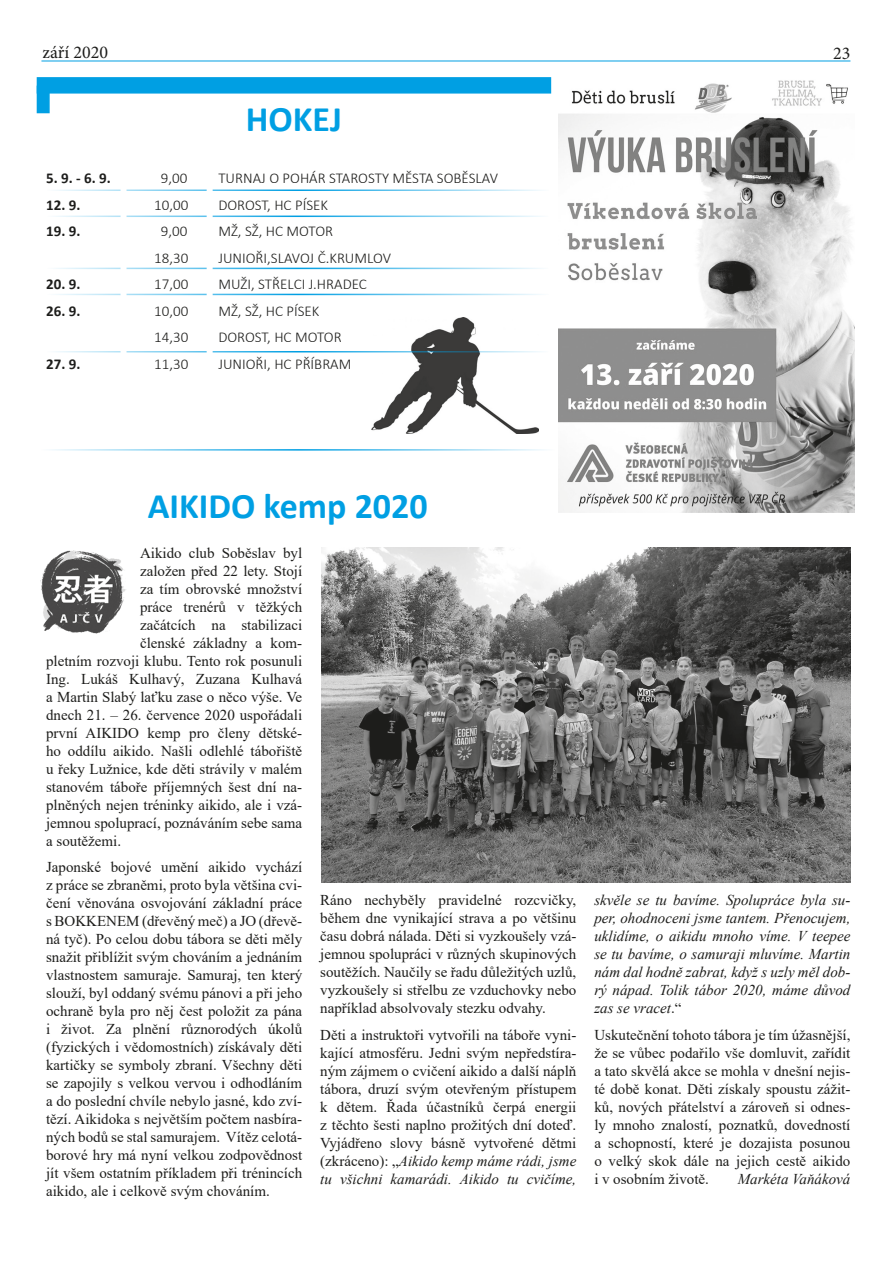
<style>
.page{position:relative;width:893px;height:1263px;background:#fff}
.page>*{position:absolute;margin:0;border:0;box-sizing:border-box;transform-origin:0 0}
.Nadpis_1_-_24pt__tuč{font:700 36px "Calibri";color:#009fe3}
.t1{font:18px "Minion Pro";color:#1d1d1b}
.Formátování_textu_10{font:15px/18px "Times New Roman";color:#1d1d1b;text-align:justify}
.Formátování_textu_10-2{font:italic 15px/18px "Times New Roman";color:#1d1d1b;text-align:justify}
.Nadpis_1_-_24pt__tuč-2{font:300 15px "Calibri";color:#1d1d1b}
.Nadpis_1_-_24pt__tuč-3{font:700 15px "Calibri";color:#1d1d1b}
.s1{font-style:italic}
.s2{font-style:normal}
</style>
<div class="page">
<hr style="left:40px;top:449px;width:515px;height:2px;background:#009fe3">
<hr style="left:41px;top:61px;width:809px;height:1px;background:#009fe3">
<div style="left:37px;top:86px;width:13px;height:27px;background:#009fe3;border:2px solid #009fe3"></div>
<div style="left:37px;top:77px;width:514px;height:17px;background:#009fe3;border:2px solid #009fe3"></div>
<img style="left:371px;top:318px;width:168px;height:115px">
<img style="left:558px;top:80px;width:296px;height:432px">
<img style="left:321px;top:547px;width:529px;height:335px">
<img style="left:40px;top:550px;width:86px;height:84px">
<hr style="left:46px;top:189px;width:503px;height:2px;background:#009fe3">
<hr style="left:46px;top:216px;width:503px;height:1px;background:#009fe3">
<hr style="left:46px;top:351px;width:503px;height:1px;background:#009fe3">
<hr style="left:46px;top:268px;width:503px;height:1px;background:#009fe3">
<hr style="left:46px;top:294px;width:503px;height:1px;background:#009fe3">
<div style="left:121px;top:168px;width:6px;height:208px;background:#fff"></div>
<div style="left:207px;top:164px;width:6px;height:215px;background:#fff"></div>
<p class="t1" style="left:43px;top:40px;width:67px">září 2020</p>
<p class="t1" style="left:833px;top:41px;width:19px">23</p>
<p class="Nadpis_1_-_24pt__tuč" style="left:246px;top:94px;width:98px">HOKEJ</p>
<p class="Nadpis_1_-_24pt__tuč-3" style="left:46px;top:168px;width:66px">5. 9. - 6. 9.</p>
<p class="Nadpis_1_-_24pt__tuč-2" style="left:161px;top:169px;width:28px">9,00</p>
<p class="Nadpis_1_-_24pt__tuč-2" style="left:218px;top:169px;width:281px">TURNAJ O POHÁR STAROSTY MĚSTA SOBĚSLAV</p>
<p class="Nadpis_1_-_24pt__tuč-3" style="left:46px;top:194px;width:36px">12. 9.</p>
<p class="Nadpis_1_-_24pt__tuč-2" style="left:154px;top:195px;width:36px">10,00</p>
<p class="Nadpis_1_-_24pt__tuč-2" style="left:218px;top:195px;width:111px">DOROST, HC PÍSEK</p>
<p class="Nadpis_1_-_24pt__tuč-3" style="left:46px;top:221px;width:36px">19. 9.</p>
<p class="Nadpis_1_-_24pt__tuč-2" style="left:161px;top:222px;width:28px">9,00</p>
<p class="Nadpis_1_-_24pt__tuč-2" style="left:218px;top:222px;width:116px">MŽ, SŽ, HC MOTOR</p>
<p class="Nadpis_1_-_24pt__tuč-2" style="left:154px;top:248px;width:36px">18,30</p>
<p class="Nadpis_1_-_24pt__tuč-2" style="left:218px;top:248px;width:174px">JUNIOŘI,SLAVOJ Č.KRUMLOV</p>
<p class="Nadpis_1_-_24pt__tuč-3" style="left:46px;top:274px;width:36px">20. 9.</p>
<p class="Nadpis_1_-_24pt__tuč-2" style="left:154px;top:275px;width:36px">17,00</p>
<p class="Nadpis_1_-_24pt__tuč-2" style="left:218px;top:275px;width:150px">MUŽI, STŘELCI J.HRADEC</p>
<p class="Nadpis_1_-_24pt__tuč-3" style="left:46px;top:300px;width:36px">26. 9.</p>
<p class="Nadpis_1_-_24pt__tuč-2" style="left:154px;top:301px;width:36px">10,00</p>
<p class="Nadpis_1_-_24pt__tuč-2" style="left:218px;top:301px;width:103px">MŽ, SŽ, HC PÍSEK</p>
<p class="Nadpis_1_-_24pt__tuč-2" style="left:154px;top:328px;width:36px">14,30</p>
<p class="Nadpis_1_-_24pt__tuč-2" style="left:218px;top:328px;width:125px">DOROST, HC MOTOR</p>
<p class="Nadpis_1_-_24pt__tuč-3" style="left:46px;top:353px;width:36px">27. 9.</p>
<p class="Nadpis_1_-_24pt__tuč-2" style="left:154px;top:354px;width:36px">11,30</p>
<p class="Nadpis_1_-_24pt__tuč-2" style="left:218px;top:354px;width:135px">JUNIOŘI, HC PŘÍBRAM</p>
<p class="Nadpis_1_-_24pt__tuč" style="left:148px;top:480px;width:282px">AIKIDO kemp 2020</p>
<p class="Formátování_textu_10" style="left:140px;top:543px;width:164px">Aikido club Soběslav byl</p>
<p class="Formátování_textu_10" style="left:140px;top:561px;width:164px">založen před 22 lety. Stojí</p>
<p class="Formátování_textu_10" style="left:140px;top:579px;width:164px">za tím obrovské množství</p>
<p class="Formátování_textu_10" style="left:140px;top:597px;width:164px">práce trenérů v těžkých</p>
<p class="Formátování_textu_10" style="left:140px;top:615px;width:164px">začátcích na stabilizaci</p>
<p class="Formátování_textu_10" style="left:140px;top:633px;width:164px">členské základny a kom-</p>
<p class="Formátování_textu_10" style="left:46px;top:651px;width:258px">pletním rozvoji klubu. Tento rok posunuli</p>
<p class="Formátování_textu_10" style="left:46px;top:669px;width:258px">Ing. Lukáš Kulhavý, Zuzana Kulhavá</p>
<p class="Formátování_textu_10" style="left:46px;top:687px;width:258px">a Martin Slabý laťku zase o něco výše. Ve</p>
<p class="Formátování_textu_10" style="left:46px;top:705px;width:258px">dnech 21. – 26. července 2020 uspořádali</p>
<p class="Formátování_textu_10" style="left:46px;top:723px;width:258px">první AIKIDO kemp pro členy dětské-</p>
<p class="Formátování_textu_10" style="left:46px;top:741px;width:258px">ho oddílu aikido. Našli odlehlé tábořiště</p>
<p class="Formátování_textu_10" style="left:46px;top:759px;width:258px">u řeky Lužnice, kde děti strávily v malém</p>
<p class="Formátování_textu_10" style="left:46px;top:777px;width:258px">stanovém táboře příjemných šest dní na-</p>
<p class="Formátování_textu_10" style="left:46px;top:795px;width:258px">plněných nejen tréninky aikido, ale i vzá-</p>
<p class="Formátování_textu_10" style="left:46px;top:813px;width:258px">jemnou spoluprací, poznáváním sebe sama</p>
<p class="Formátování_textu_10" style="left:46px;top:831px;width:76px">a soutěžemi.</p>
<p class="Formátování_textu_10" style="left:46px;top:858px;width:258px">Japonské bojové umění aikido vychází z práce se zbraněmi, proto byla většina cvi&shy;čení věnována osvojování základní práce s BOKKENEM (dřevěný meč) a JO (dřevě&shy;ná tyč). Po celou dobu tábora se děti měly snažit přiblížit svým chováním a jednáním vlastnostem samuraje. Samuraj, ten který slouží, byl oddaný svému pánovi a při jeho ochraně byla pro něj čest položit za pána i život. Za plnění různorodých úkolů (fyzických i vědomostních) získávaly děti kartičky se symboly zbraní. Všechny děti se zapojily s velkou vervou i odhodláním a do poslední chvíle nebylo jasné, kdo zví&shy;tězí. Aikidoka s největším počtem nasbíra&shy;ných bodů se stal samurajem. Vítěz celotá&shy;borové hry má nyní velkou zodpovědnost jít všem ostatním příkladem při trénincích aikido, ale i celkově svým chováním.</p>
<p class="Formátování_textu_10" style="left:320px;top:891px;width:258px">Ráno nechyběly pravidelné rozcvičky, během dne vynikající strava a po většinu času dobrá nálada. Děti si vyzkoušely vzá&shy;jemnou spolupráci v různých skupinových soutěžích. Naučily se řadu důležitých uzlů, vyzkoušely si střelbu ze vzduchovky nebo například absolvovaly stezku odvahy.</p>
<p class="Formátování_textu_10" style="left:320px;top:1025px;width:258px">Děti a instruktoři vytvořili na táboře vyni&shy;kající atmosféru. Jedni svým nepředstíra&shy;ným zájmem o cvičení aikido a další náplň tábora, druzí svým otevřeným přístupem k dětem. Řada účastníků čerpá energii z těchto šesti naplno prožitých dní doteď.<br>Vyjádřeno slovy básně vytvořené dětmi (zkráceno): „<span class="s1">Aikido kemp máme rádi, jsme tu všichni kamarádi. Aikido tu cvičíme,</span></p>
<p class="Formátování_textu_10-2" style="left:594px;top:891px;width:258px">skvěle se tu bavíme. Spolupráce byla su&shy;per, ohodnoceni jsme tantem. Přenocujem, uklidíme, o aikidu mnoho víme. V teepee se tu bavíme, o samuraji mluvíme. Martin nám dal hodně zabrat, když s uzly měl dob&shy;rý nápad. Tolik tábor 2020, máme důvod zas se vracet<span class="s2">.“</span></p>
<p class="Formátování_textu_10" style="left:594px;top:1025px;width:258px">Uskutečnění tohoto tábora je tím úžasnější, že se vůbec podařilo vše domluvit, zařídit a tato skvělá akce se mohla v dnešní nejis&shy;té době konat. Děti získaly spoustu zážit&shy;ků, nových přátelství a zároveň si odnes&shy;ly mnoho znalostí, poznatků, dovedností a schopností, které je dozajista posunou o velký skok dále na jejich cestě aikido i v osobním životě.</p>
<p class="Formátování_textu_10-2" style="left:738px;top:1169px;width:114px">Markéta Vaňáková</p>
</div>
